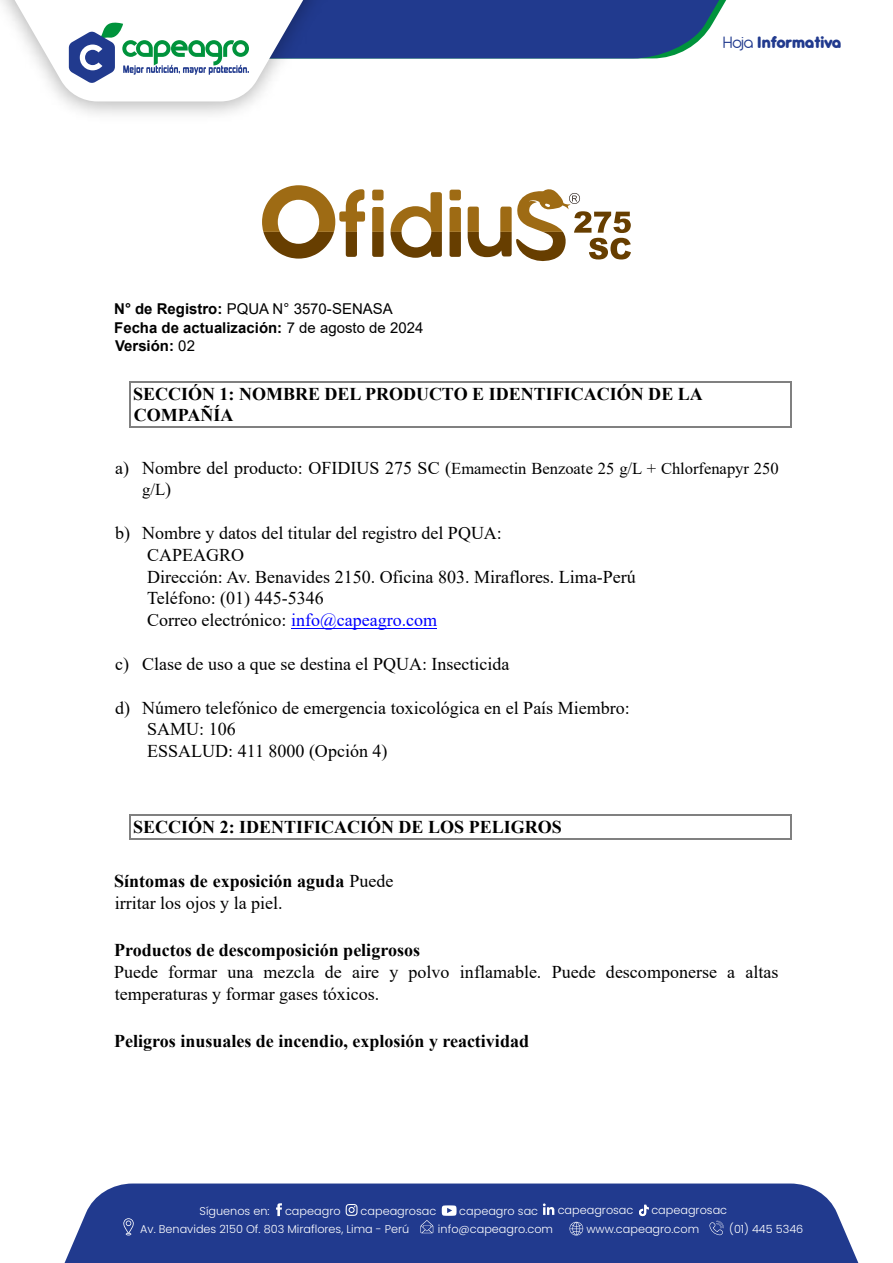
<style>
.page{position:relative;width:893px;height:1263px;background:#fff}
.page>*{position:absolute;margin:0;border:0;box-sizing:border-box;transform-origin:0 0}
.t1{font:18px/21.6px "Times New Roman";color:#000}
.t2{font:700 18px/21.5px "Times New Roman";color:#000}
.t3{font:800 18px "Antipasto Pro";letter-spacing:-.025em;color:#213a8e}
.t4{font:16.5px/21.5px "Times New Roman";color:#000}
.t5{font:700 15px/18.5px "Arial";color:#000}
.t6{font:300 11.25px "Poppins";color:#fff}
.s1{font-weight:400}
.s2{font-size:18px}
.s3{color:#00f}
.s4{font-weight:700}
</style>
<div class="page">
<hr style="left:131px;top:381px;width:659px;height:2px;background:#808080">
<hr style="left:129px;top:383px;width:2px;height:21px;background:#808080">
<hr style="left:131px;top:426px;width:659px;height:2px;background:#808080">
<hr style="left:129px;top:404px;width:2px;height:22px;background:#808080">
<svg style="left:790px;top:381px;width:1px;height:47px"></svg>
<hr style="left:291px;top:628px;width:146px;height:1px;background:#00f">
<hr style="left:131px;top:815px;width:659px;height:1px;background:#808080">
<hr style="left:131px;top:838px;width:659px;height:1px;background:#808080">
<hr style="left:129px;top:816px;width:2px;height:22px;background:#808080">
<svg style="left:790px;top:815px;width:1px;height:24px"></svg>
<div style="left:65px;top:1183px;width:793px;height:80px;background:#213a8e"></div>
<svg style="left:569px;top:1222px;width:14px;height:13px"></svg>
<svg style="left:709px;top:1221px;width:15px;height:14px"></svg>
<svg style="left:123px;top:1218px;width:11px;height:17px"></svg>
<svg style="left:420px;top:1220px;width:13px;height:13px"></svg>
<svg style="left:276px;top:1203px;width:6px;height:13px"></svg>
<svg style="left:346px;top:1204px;width:12px;height:12px"></svg>
<svg style="left:543px;top:1203px;width:11px;height:12px"></svg>
<svg style="left:639px;top:1205px;width:10px;height:11px"></svg>
<svg style="left:442px;top:1205px;width:15px;height:11px"></svg>
<svg style="left:0;top:0;width:726px;height:101px"></svg>
<svg style="left:262px;top:185px;width:103px;height:74px"></svg>
<svg style="left:372px;top:190px;width:12px;height:10px"></svg>
<svg style="left:372px;top:207px;width:12px;height:50px"></svg>
<svg style="left:390px;top:192px;width:52px;height:66px"></svg>
<svg style="left:450px;top:190px;width:11px;height:10px"></svg>
<svg style="left:450px;top:207px;width:11px;height:50px"></svg>
<svg style="left:468px;top:189px;width:163px;height:73px"></svg>
<p class="t3" style="left:722px;top:31px;width:121px"><span class="s1">Hoja</span> Informativa</p>
<p class="t5" style="left:114px;top:300px;width:311px">N° de Registro: <span class="s1">PQUA N° 3570-SENASA<br></span>Fecha de actualización: <span class="s1">7 de agosto de 2024<br></span>Versión: <span class="s1">02</span></p>
<p class="t2" style="left:133px;top:383px;width:571px">SECCIÓN 1: NOMBRE DEL PRODUCTO E IDENTIFICACIÓN DE LA<br>COMPAÑÍA</p>
<p class="t4" style="left:142px;top:457px;width:638px;text-indent:-27px"><span class="s2">a) Nombre del producto: OFIDIUS 275 SC (</span>Emamectin Benzoate 25 g/L + Chlorfenapyr 250 g/L<span class="s2">)</span></p>
<p class="t1" style="left:147px;top:522px;width:490px;text-indent:-32px">b) Nombre y datos del titular del registro del PQUA:<br>CAPEAGRO<br>Dirección: Av. Benavides 2150. Oficina 803. Miraflores. Lima-Perú Teléfono: (01) 445-5346<br>Correo electrónico: <span class="s3">info@capeagro.com</span></p>
<p class="t1" style="left:115px;top:652px;width:396px">c) Clase de uso a que se destina el PQUA: Insecticida</p>
<p class="t1" style="left:147px;top:696px;width:484px;text-indent:-32px">d) Número telefónico de emergencia toxicológica en el País Miembro:<br>SAMU: 106<br>ESSALUD: 411 8000 (Opción 4)</p>
<p class="t2" style="left:133px;top:816px;width:430px">SECCIÓN 2: IDENTIFICACIÓN DE LOS PELIGROS</p>
<p class="t1" style="left:114px;top:870px;width:281px"><span class="s4">Síntomas de exposición aguda</span> Puede irritar los ojos y la piel.</p>
<p class="t2" style="left:114px;top:938px;width:308px">Productos de descomposición peligrosos</p>
<p class="t1" style="left:114px;top:961px;width:666px">Puede formar una mezcla de aire y polvo inflamable. Puede descomponerse a altas temperaturas y formar gases tóxicos.</p>
<p class="t2" style="left:114px;top:1029px;width:416px">Peligros inusuales de incendio, explosión y reactividad</p>
<p class="t6" style="left:200px;top:1204px;width:72px">Síguenos en:</p>
<p class="t6" style="left:285px;top:1204px;width:57px">capeagro</p>
<p class="t6" style="left:361px;top:1204px;width:77px">capeagrosac</p>
<p class="t6" style="left:459px;top:1204px;width:80px">capeagro sac</p>
<p class="t6" style="left:558px;top:1204px;width:77px">capeagrosac</p>
<p class="t6" style="left:651px;top:1204px;width:77px">capeagrosac</p>
<p class="t6" style="left:140px;top:1222px;width:271px">Av. Benavides 2150 Of. 803 Miraflores, Lima - Perú</p>
<p class="t6" style="left:438px;top:1222px;width:117px">info@capeagro.com</p>
<p class="t6" style="left:586px;top:1222px;width:114px">www.capeagro.com</p>
<p class="t6" style="left:729px;top:1222px;width:76px">(01) 445 5346</p>
</div>
